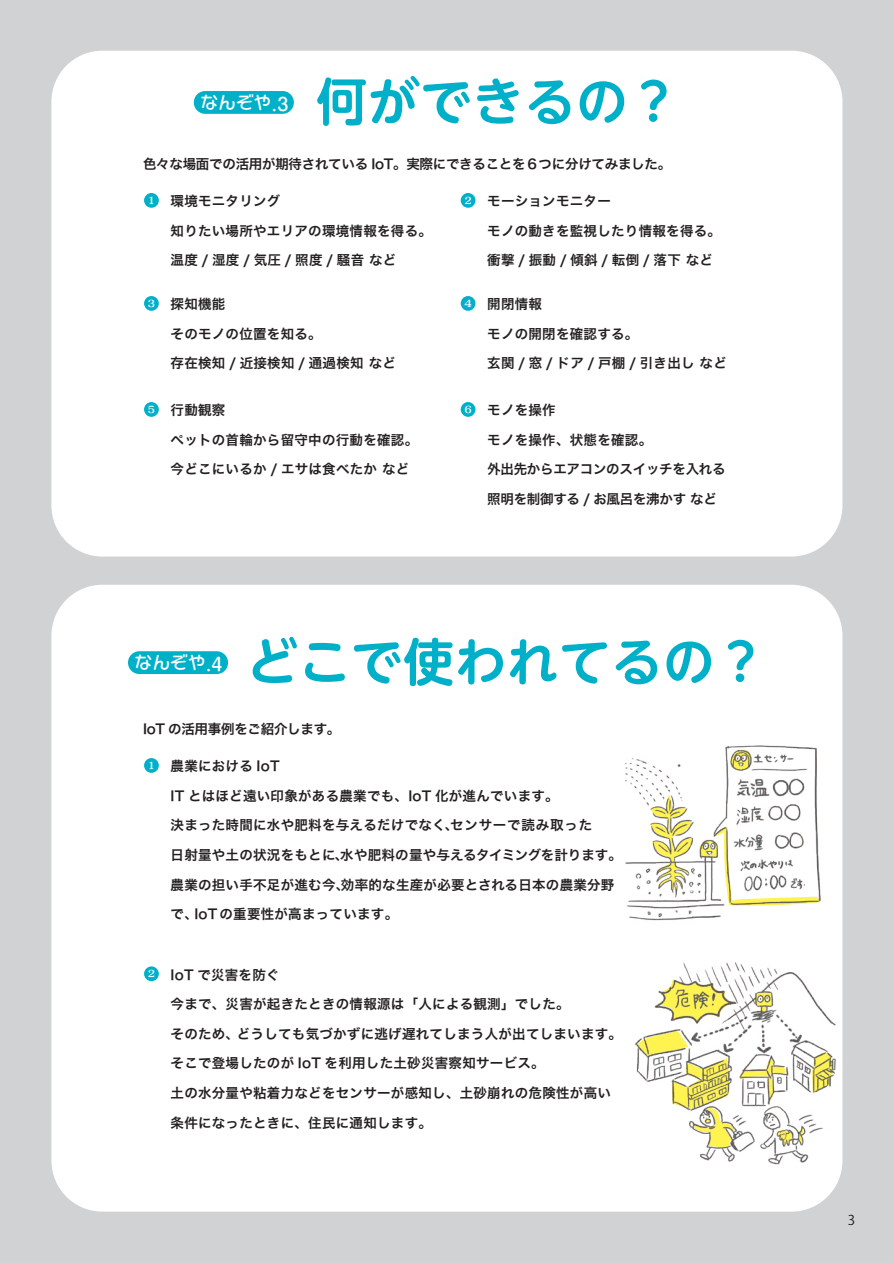
<style>
.page{position:relative;width:893px;height:1263px;background:#d1d2d4}
.page>*{position:absolute;margin:0;border:0;box-sizing:border-box;transform-origin:0 0}
.t1{font:700 51px "UD Shin M Go Pro De";letter-spacing:.02em;color:#00b0c9}
.t2{font:500 17.55px "Kamo Lime Std";letter-spacing:.02em;color:#fff}
.t3{font:13.5px/29.5px "Hira Kaku Std N W6";letter-spacing:.02em;color:#231f20}
.t4{font:13.5px/29.5px "Hira Kaku Std N W6";letter-spacing:-.02em;color:#231f20}
.t5{font:13.5px "Koz Go Pro";color:#231f20}
.t6{font:9.6px "C4 Minniam E";color:#fff}
</style>
<div class="page">
<div style="left:51px;top:51px;width:791px;height:505px;background:#fff;border-radius:51px"></div>
<div style="left:51px;top:585px;width:791px;height:626px;background:#fff;border-radius:51px"></div>
<div style="left:194px;top:91px;width:100px;height:23px;background:#00b0c9;border-radius:11px"></div>
<div style="left:128px;top:651px;width:100px;height:23px;background:#00b0c9;border-radius:11px"></div>
<div style="left:144px;top:193px;width:15px;height:15px;background:#00b0c9;border-radius:50%"></div>
<div style="left:144px;top:758px;width:15px;height:15px;background:#00b0c9;border-radius:50%"></div>
<div style="left:144px;top:966px;width:15px;height:15px;background:#00b0c9;border-radius:50%"></div>
<div style="left:461px;top:193px;width:14px;height:15px;background:#00b0c9;border-radius:50%"></div>
<div style="left:144px;top:296px;width:15px;height:15px;background:#00b0c9;border-radius:50%"></div>
<div style="left:461px;top:296px;width:14px;height:15px;background:#00b0c9;border-radius:50%"></div>
<div style="left:144px;top:402px;width:15px;height:15px;background:#00b0c9;border-radius:50%"></div>
<div style="left:461px;top:402px;width:14px;height:15px;background:#00b0c9;border-radius:50%"></div>
<img style="left:625px;top:745px;width:196px;height:176px">
<img style="left:635px;top:962px;width:201px;height:203px">
<h1 class="t1" style="left:316px;top:60px;width:365px">何ができるの？</h1>
<p class="t4" style="left:143px;top:149px;width:530px">色々な場面での活用が期待されている IoT。実際にできることを６つに分けてみました。</p>
<p class="t3" style="left:171px;top:187px;width:263px">環境モニタリング<br>知りたい場所やエリアの環境情報を得る。温度/湿度/気圧/照度/騒音 など</p>
<p class="t2" style="left:200px;top:89px;width:90px">なんぞや.3</p>
<p class="t3" style="left:487px;top:187px;width:235px">モーションモニター<br>モノの動きを監視したり情報を得る。衝撃/振動/傾斜/転倒/落下 など</p>
<p class="t6" style="left:464px;top:195px;width:9px">2</p>
<p class="t6" style="left:148px;top:195px;width:9px">1</p>
<p class="t3" style="left:171px;top:290px;width:227px">探知機能<br>そのモノの位置を知る。<br>存在検知 / 近接検知 / 通過検知 など</p>
<p class="t6" style="left:148px;top:298px;width:9px">3</p>
<p class="t3" style="left:487px;top:290px;width:241px">開閉情報<br>モノの開閉を確認する。<br>玄関/窓/ドア/戸棚/引き出し など</p>
<p class="t6" style="left:464px;top:298px;width:9px">4</p>
<p class="t6" style="left:148px;top:404px;width:9px">5</p>
<p class="t4" style="left:487px;top:396px;width:240px">モノを操作<br>モノを操作、状態を確認。<br>外出先からエアコンのスイッチを入れる照明を制御する / お風呂を沸かす など</p>
<p class="t3" style="left:171px;top:396px;width:249px">行動観察<br>ペットの首輪から留守中の行動を確認。今どこにいるか / エサは食べたか など</p>
<p class="t6" style="left:464px;top:404px;width:9px">6</p>
<h1 class="t1" style="left:247px;top:620px;width:521px">どこで使われてるの？</h1>
<p class="t4" style="left:143px;top:715px;width:199px">IoT の活用事例をご紹介します。</p>
<p class="t2" style="left:135px;top:649px;width:90px">なんぞや.4</p>
<p class="t6" style="left:148px;top:760px;width:9px">1</p>
<p class="t3" style="left:171px;top:752px;width:453px">農業における IoT<br>IT とはほど遠い印象がある農業でも、IoT 化が進んでいます。<br>決まった時間に水や肥料を与えるだけでなく、センサーで読み取った<br>日射量や土の状況をもとに、水や肥料の量や与えるタイミングを計ります。農業の担い手不足が進む今、効率的な生産が必要とされる日本の農業分野で、IoTの重要性が高まっています。</p>
<p class="t6" style="left:148px;top:969px;width:9px">2</p>
<p class="t3" style="left:171px;top:960px;width:453px">IoT で災害を防ぐ<br>今まで、災害が起きたときの情報源は「人による観測」でした。<br>そのため、どうしても気づかずに逃げ遅れてしまう人が出てしまいます。そこで登場したのが IoT を利用した土砂災害察知サービス。<br>土の水分量や粘着力などをセンサーが感知し、土砂崩れの危険性が高い条件になったときに、住民に通知します。</p>
<p class="t5" style="left:848px;top:1212px;width:9px">3</p>
</div>
